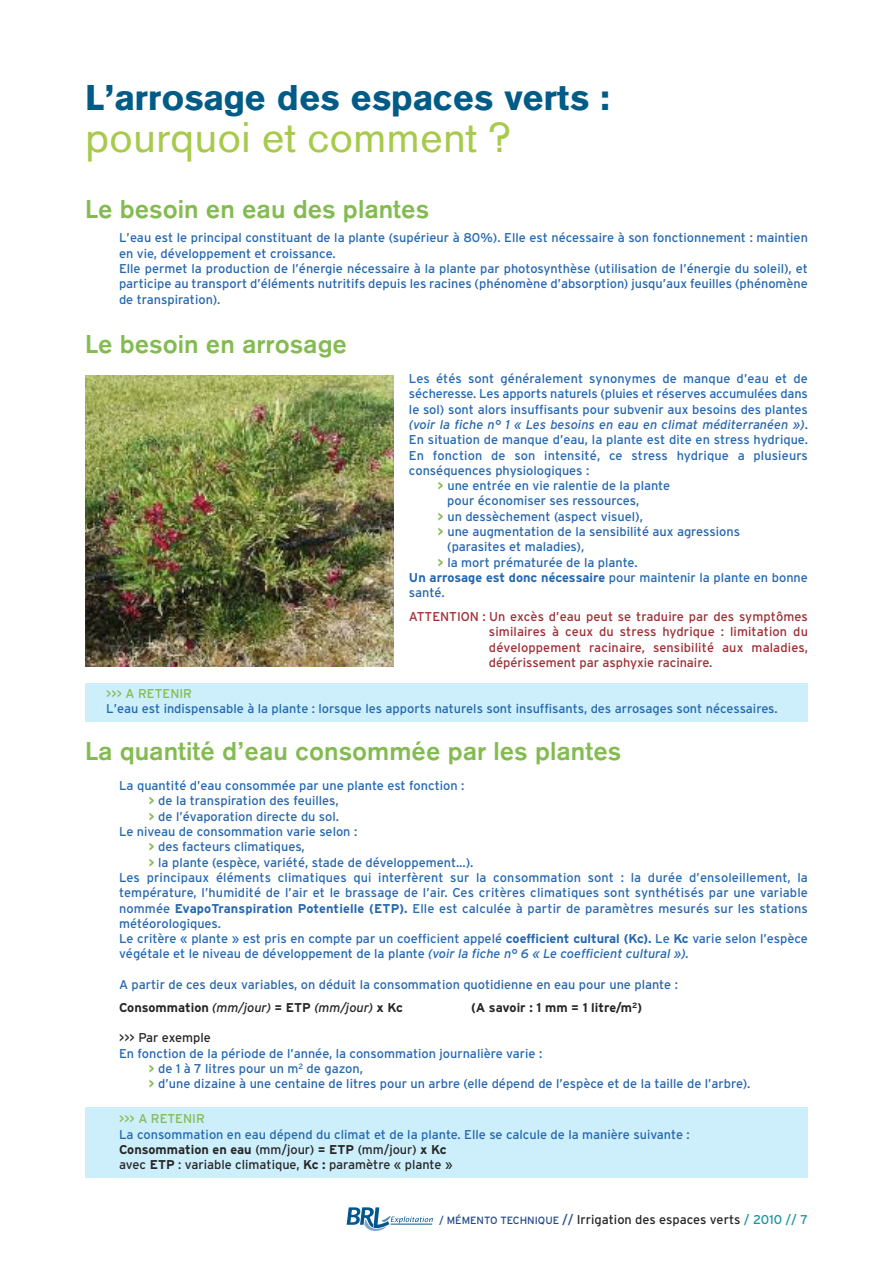
<style>
.page{position:relative;width:893px;height:1263px;background:#fff}
.page>*{position:absolute;margin:0;border:0;box-sizing:border-box;transform-origin:0 0}
.t1{font:45px "A Grotesk Rgl";color:#a7ca4c}
.t2{font:37.5px "A Grotesk Bld";color:#005b87}
.t3{font:27px "A Grotesk Mdm";color:#83bb51}
.t4{font:12.75px/15.3px "Interstate";color:#2567b0}
.t5{font:12.75px/15.3px "Interstate";color:#9e2e34;text-align:justify}
.t6{font:12.75px "Interstate";color:#272627}
.t7{font:italic 12.75px "Interstate";color:#2567b0}
.t8{font:700 12.75px "Interstate";color:#272627}
.t9{font:12.75px "Interstate";color:#83bb51}
.s1{font-style:normal}
.s2{font-weight:700;color:#83bb51}
.s3{font-weight:700}
.s4{font-style:italic}
.s5{font-weight:700;color:#272627}
.s6{font-style:italic;color:#272627}
.s7{color:#272627}
.s8{font-size:10.5px;color:#24488a}
.s9{color:#24488a}
.s10{color:#1a97a2}
</style>
<div class="page">
<div style="left:85px;top:1108px;width:723px;height:70px;background:#cceffb"></div>
<div style="left:85px;top:683px;width:723px;height:38px;background:#cceffb"></div>
<img style="left:85px;top:375px;width:309px;height:292px">
<svg style="left:347px;top:1207px;width:86px;height:24px"></svg>
<hr style="left:390px;top:1224px;width:42px;height:1px;background:#00568d">
<h2 class="t2" style="left:85px;top:85px;width:526px">L’arrosage des espaces verts :</h2>
<h1 class="t1" style="left:85px;top:122px;width:427px">pourquoi et comment ?</h1>
<h3 class="t3" style="left:85px;top:200px;width:346px">Le besoin en eau des plantes</h3>
<p class="t4" style="left:119px;top:230px;width:690px">L’eau est le principal constituant de la plante (supérieur à 80%). Elle est nécessaire à son fonctionnement : maintien en vie, développement et croissance.<br>Elle permet la production de l’énergie nécessaire à la plante par photosynthèse (utilisation de l’énergie du soleil), et participe au transport d’éléments nutritifs depuis les racines (phénomène d’absorption) jusqu’aux feuilles (phénomène de transpiration).</p>
<h3 class="t3" style="left:85px;top:335px;width:264px">Le besoin en arrosage</h3>
<p class="t4" style="left:409px;top:371px;width:400px">Les étés sont généralement synonymes de manque d’eau et de</p>
<p class="t4" style="left:409px;top:386px;width:400px">sécheresse. Les apports naturels (pluies et réserves accumulées dans</p>
<p class="t4" style="left:409px;top:401px;width:400px">le sol) sont alors insuffisants pour subvenir aux besoins des plantes</p>
<p class="t7" style="left:409px;top:417px;width:400px">(voir la fiche n° 1 « Les besoins en eau en climat méditerranéen »)<span class="s1">.</span></p>
<p class="t4" style="left:409px;top:432px;width:400px">En situation de manque d’eau, la plante est dite en stress hydrique.</p>
<p class="t4" style="left:409px;top:447px;width:400px">En fonction de son intensité, ce stress hydrique a plusieurs</p>
<p class="t4" style="left:409px;top:463px;width:182px">conséquences physiologiques :</p>
<p class="t4" style="left:438px;top:478px;width:234px"><span class="s2">&gt;</span> une entrée en vie ralentie de la plante</p>
<p class="t4" style="left:447px;top:493px;width:193px">pour économiser ses ressources,</p>
<p class="t4" style="left:438px;top:509px;width:206px"><span class="s2">&gt;</span> un dessèchement (aspect visuel),</p>
<p class="t4" style="left:438px;top:524px;width:304px"><span class="s2">&gt;</span> une augmentation de la sensibilité aux agressions</p>
<p class="t4" style="left:447px;top:539px;width:138px">(parasites et maladies),</p>
<p class="t4" style="left:438px;top:554px;width:201px"><span class="s2">&gt;</span> la mort prématurée de la plante.</p>
<p class="t4" style="left:409px;top:570px;width:400px"><span class="s3">Un arrosage est donc nécessaire</span> pour maintenir la plante en bonne</p>
<p class="t4" style="left:409px;top:585px;width:37px">santé.</p>
<p class="t5" style="left:489px;top:609px;width:321px;text-indent:-80px">ATTENTION : Un excès d’eau peut se traduire par des symptômes similaires à ceux du stress hydrique : limitation du développement racinaire, sensibilité aux maladies, dépérissement par asphyxie racinaire.</p>
<p class="t9" style="left:106px;top:686px;width:87px">&gt;&gt;&gt; A RETENIR</p>
<p class="t4" style="left:106px;top:701px;width:673px">L’eau est indispensable à la plante : lorsque les apports naturels sont insuffisants, des arrosages sont nécessaires.</p>
<h3 class="t3" style="left:85px;top:742px;width:538px">La quantité d’eau consommée par les plantes</h3>
<p class="t4" style="left:119px;top:778px;width:347px">La quantité d’eau consommée par une plante est fonction :</p>
<p class="t4" style="left:149px;top:793px;width:191px"><span class="s2">&gt;</span> de la transpiration des feuilles,</p>
<p class="t4" style="left:149px;top:809px;width:192px"><span class="s2">&gt;</span> de l’évaporation directe du sol.</p>
<p class="t4" style="left:119px;top:824px;width:240px">Le niveau de consommation varie selon :</p>
<p class="t4" style="left:149px;top:839px;width:158px"><span class="s2">&gt;</span> des facteurs climatiques,</p>
<p class="t4" style="left:149px;top:855px;width:326px"><span class="s2">&gt;</span> la plante (espèce, variété, stade de développement...).</p>
<p class="t4" style="left:119px;top:870px;width:690px">Les principaux éléments climatiques qui interfèrent sur la consommation sont : la durée d’ensoleillement, la</p>
<p class="t4" style="left:119px;top:885px;width:690px">température, l’humidité de l’air et le brassage de l’air. Ces critères climatiques sont synthétisés par une variable</p>
<p class="t4" style="left:119px;top:900px;width:690px">nommée <span class="s3">EvapoTranspiration Potentielle (ETP).</span> Elle est calculée à partir de paramètres mesurés sur les stations</p>
<p class="t4" style="left:119px;top:916px;width:103px">météorologiques.</p>
<p class="t4" style="left:119px;top:931px;width:690px">Le critère « plante » est pris en compte par un coefficient appelé <span class="s3">coefficient cultural (Kc).</span> Le <span class="s3">Kc</span> varie selon l’espèce</p>
<p class="t4" style="left:119px;top:946px;width:571px">végétale et le niveau de développement de la plante <span class="s4">(voir la fiche n° 6 « Le coefficient cultural »).</span></p>
<p class="t4" style="left:119px;top:973px;width:560px;line-height:22.8px">A partir de ces deux variables, on déduit la consommation quotidienne en eau pour une plante :<br><span class="s5">Consommation</span> <span class="s6">(mm/jour)</span> <span class="s5">= ETP</span> <span class="s6">(mm/jour)</span> <span class="s5">x Kc</span></p>
<p class="t8" style="left:471px;top:1000px;width:172px">(A savoir : 1 mm = 1 litre/m<sup>2</sup>)</p>
<p class="t6" style="left:119px;top:1030px;width:93px">&gt;&gt;&gt; Par exemple</p>
<p class="t4" style="left:149px;top:1046px;width:603px;text-indent:-30px">En fonction de la période de l’année, la consommation journalière varie :<br><span class="s2">&gt;</span> de 1 à 7 litres pour un m<sup>2</sup> de gazon,<br><span class="s2">&gt;</span> d’une dizaine à une centaine de litres pour un arbre (elle dépend de l’espèce et de la taille de l’arbre).</p>
<p class="t9" style="left:119px;top:1111px;width:87px">&gt;&gt;&gt; A RETENIR</p>
<p class="t4" style="left:119px;top:1126px;width:572px">La consommation en eau dépend du climat et de la plante. Elle se calcule de la manière suivante :<br><span class="s5">Consommation en eau</span> <span class="s7">(mm/jour)</span> <span class="s5">= ETP</span> <span class="s7">(mm/jour)</span> <span class="s5">x Kc<br></span><span class="s7">avec</span> <span class="s5">ETP</span> <span class="s7">: variable climatique,</span> <span class="s5">Kc :</span> <span class="s7">paramètre « plante »</span></p>
<p class="t6" style="left:439px;top:1212px;width:370px"><span class="s8">/ MÉMENTO TECHNIQUE</span> <span class="s9">//</span> Irrigation des espaces verts <span class="s10">/ 2010 // 7</span></p>
</div>
